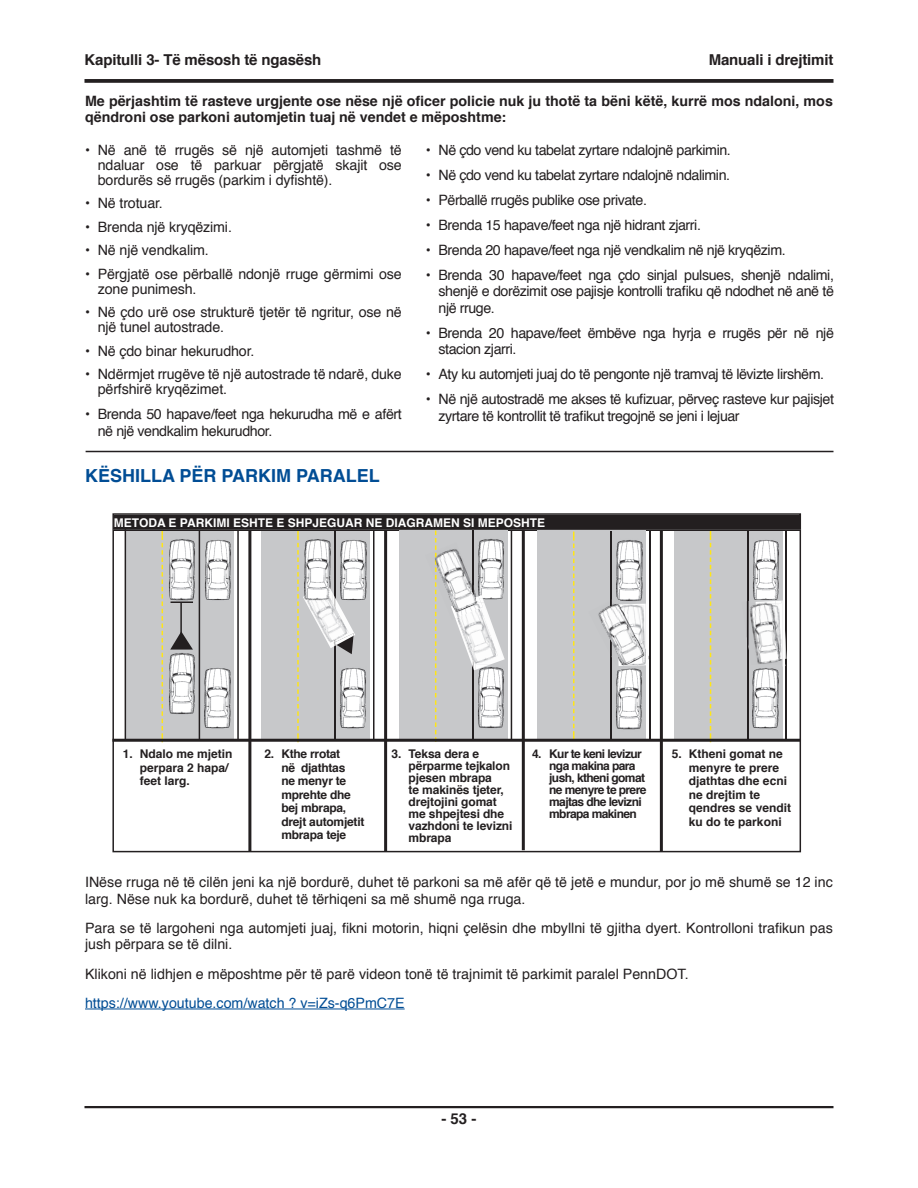
<style>
.page{position:relative;width:918px;height:1188px;background:#fff}
.page>*{position:absolute;margin:0;border:0;box-sizing:border-box;transform-origin:0 0}
.de_muc_blue{font:700 18px "Helvetica";color:#014d95}
.t1{font:700 15px "Helvetica";letter-spacing:-.01em;color:#231f20}
.t2{font:700 15px "Helvetica";color:#231f20}
.body_9_5{font:14.25px/15px "Helvetica";letter-spacing:-.01em;color:#231f20}
.body_9_5-2{font:14.25px/16.5px "Helvetica";letter-spacing:-.03em;color:#231f20}
.body_9_5-3{font:700 14.25px/16.5px "Helvetica";color:#231f20}
.body_9_5-4{font:14.25px "Helvetica";color:#014d95}
.t3{font:700 12px/13.5px "Helvetica";letter-spacing:-.01em;color:#231f20}
.t4{font:700 12px/12px "Helvetica";letter-spacing:-.05em;color:#231f20}
.body_9_5-5{font:700 12px "Helvetica";color:#fff}
</style>
<div class="page">
<hr style="left:84px;top:1106px;width:749px;height:2px;background:#231f20">
<svg style="left:84px;top:79px;width:749px;height:4px;background:#302c2d"></svg>
<hr style="left:85px;top:1009px;width:320px;height:1px;background:#014d95">
<div style="left:112px;top:529px;width:689px;height:323px;border:2px solid #231f20"></div>
<div style="left:125px;top:531px;width:109px;height:209px;background:#c7c8ca"></div>
<hr style="left:248px;top:530px;width:3px;height:321px;background:#231f20">
<hr style="left:199px;top:531px;width:1px;height:209px;background:#231f20">
<hr style="left:237px;top:531px;width:2px;height:209px;background:#231f20">
<img style="left:205px;top:542px;width:26px;height:58px">
<img style="left:206px;top:540px;width:23px;height:59px">
<div style="left:114px;top:515px;width:685px;height:13px;background:#231f20"></div>
<div style="left:112px;top:513px;width:689px;height:17px;border:2px solid #231f20"></div>
<img style="left:204px;top:670px;width:27px;height:59px">
<img style="left:206px;top:668px;width:23px;height:59px">
<svg style="left:162px;top:531px;width:1px;height:208px"></svg>
<img style="left:169px;top:539px;width:26px;height:64px">
<img style="left:170px;top:540px;width:23px;height:59px">
<hr style="left:125px;top:529px;width:1px;height:211px;background:#231f20">
<img style="left:169px;top:655px;width:26px;height:59px">
<hr style="left:180px;top:603px;width:2px;height:36px;background:#231f20">
<hr style="left:171px;top:601px;width:22px;height:2px;background:#231f20">
<div style="left:261px;top:531px;width:109px;height:209px;background:#c7c8ca"></div>
<hr style="left:384px;top:530px;width:3px;height:321px;background:#231f20">
<hr style="left:334px;top:531px;width:2px;height:209px;background:#231f20">
<hr style="left:373px;top:531px;width:1px;height:209px;background:#231f20">
<img style="left:365px;top:542px;width:2px;height:57px">
<img style="left:340px;top:670px;width:26px;height:59px">
<img style="left:342px;top:668px;width:23px;height:59px">
<svg style="left:297px;top:531px;width:2px;height:208px"></svg>
<div style="left:399px;top:530px;width:109px;height:210px;background:#c7c8ca"></div>
<hr style="left:522px;top:530px;width:3px;height:320px;background:#231f20">
<hr style="left:472px;top:530px;width:2px;height:210px;background:#231f20">
<hr style="left:511px;top:530px;width:1px;height:210px;background:#231f20">
<img style="left:503px;top:542px;width:1px;height:52px">
<img style="left:503px;top:670px;width:1px;height:53px">
<div style="left:537px;top:530px;width:109px;height:209px;background:#c7c8ca"></div>
<hr style="left:660px;top:531px;width:3px;height:320px;background:#231f20">
<hr style="left:610px;top:531px;width:2px;height:210px;background:#231f20">
<hr style="left:649px;top:531px;width:1px;height:210px;background:#231f20">
<img style="left:621px;top:540px;width:17px;height:1px">
<img style="left:617px;top:727px;width:24px;height:3px">
<svg style="left:573px;top:532px;width:1px;height:207px"></svg>
<div style="left:674px;top:531px;width:108px;height:209px;background:#c7c8ca"></div>
<hr style="left:747px;top:531px;width:1px;height:209px;background:#231f20">
<hr style="left:785px;top:531px;width:2px;height:209px;background:#231f20">
<img style="left:753px;top:727px;width:24px;height:2px">
<svg style="left:710px;top:531px;width:1px;height:208px"></svg>
<hr style="left:112px;top:739px;width:689px;height:3px;background:#231f20">
<svg style="left:170px;top:631px;width:23px;height:81px"></svg>
<svg style="left:306px;top:540px;width:59px;height:114px"></svg>
<img style="left:304px;top:539px;width:29px;height:47px">
<img style="left:303px;top:586px;width:30px;height:17px">
<img style="left:307px;top:596px;width:26px;height:7px">
<img style="left:306px;top:540px;width:23px;height:59px">
<img style="left:434px;top:546px;width:1px;height:70px">
<svg style="left:435px;top:531px;width:68px;height:211px"></svg>
<img style="left:455px;top:601px;width:25px;height:16px">
<img style="left:436px;top:552px;width:41px;height:59px">
<svg style="left:609px;top:541px;width:40px;height:186px"></svg>
<img style="left:644px;top:606px;width:1px;height:58px">
<img style="left:599px;top:606px;width:45px;height:59px">
<img style="left:746px;top:601px;width:3px;height:66px">
<img style="left:747px;top:601px;width:1px;height:46px">
<svg style="left:752px;top:540px;width:34px;height:187px"></svg>
<img style="left:781px;top:634px;width:1px;height:25px">
<img style="left:778px;top:605px;width:3px;height:54px">
<img style="left:750px;top:604px;width:28px;height:60px">
<hr style="left:86px;top:451px;width:747px;height:1px;background:#231f20">
<p class="t1" style="left:84px;top:48px;width:238px">Kapitulli 3- Të mësosh të ngasësh</p>
<p class="t1" style="left:709px;top:48px;width:126px">Manuali i drejtimit</p>
<p class="body_9_5-3" style="left:85px;top:93px;width:749px">Me përjashtim të rasteve urgjente ose nëse një oficer policie nuk ju thotë ta bëni këtë, kurrë mos ndaloni, mos qëndroni ose parkoni automjetin tuaj në vendet e mëposhtme:</p>
<p class="body_9_5" style="left:98px;top:143px;width:305px;text-align:justify;text-indent:-13px">• Në anë të rrugës së një automjeti tashmë të ndaluar ose të parkuar përgjatë skajit ose bordurës së rrugës (parkim i dyfishtë).</p>
<p class="body_9_5" style="left:85px;top:196px;width:79px">• Në trotuar.</p>
<p class="body_9_5" style="left:85px;top:220px;width:148px">• Brenda një kryqëzimi.</p>
<p class="body_9_5" style="left:85px;top:243px;width:125px">• Në një vendkalim.</p>
<p class="body_9_5" style="left:98px;top:267px;width:305px;text-indent:-13px">• Përgjatë ose përballë ndonjë rruge gërmimi ose zone punimesh.</p>
<p class="body_9_5" style="left:98px;top:305px;width:306px;text-indent:-13px">• Në çdo urë ose strukturë tjetër të ngritur, ose në një tunel autostrade.</p>
<p class="body_9_5" style="left:85px;top:344px;width:171px">• Në çdo binar hekurudhor.</p>
<p class="body_9_5" style="left:98px;top:367px;width:306px;text-indent:-13px">• Ndërmjet rrugëve të një autostrade të ndarë, duke përfshirë kryqëzimet.</p>
<p class="body_9_5-2" style="left:98px;top:406px;width:305px;text-indent:-13px">• Brenda 50 hapave/feet nga hekurudha më e afërt në një vendkalim hekurudhor.</p>
<p class="de_muc_blue" style="left:85px;top:461px;width:296px">KËSHILLA PËR PARKIM PARALEL</p>
<p class="body_9_5-2" style="left:426px;top:142px;width:307px">• Në çdo vend ku tabelat zyrtare ndalojnë parkimin.</p>
<p class="body_9_5-2" style="left:426px;top:167px;width:306px">• Në çdo vend ku tabelat zyrtare ndalojnë ndalimin.</p>
<p class="body_9_5-2" style="left:426px;top:192px;width:223px">• Përballë rrugës publike ose private.</p>
<p class="body_9_5-2" style="left:426px;top:217px;width:277px">• Brenda 15 hapave/feet nga një hidrant zjarri.</p>
<p class="body_9_5-2" style="left:426px;top:242px;width:361px">• Brenda 20 hapave/feet nga një vendkalim në një kryqëzim.</p>
<p class="body_9_5" style="left:439px;top:267px;width:397px;line-height:16.5px;text-align:justify;text-indent:-13px">• Brenda 30 hapave/feet nga çdo sinjal pulsues, shenjë ndalimi, shenjë e dorëzimit ose pajisje kontrolli trafiku që ndodhet në anë të një rruge.</p>
<p class="body_9_5-2" style="left:439px;top:325px;width:397px;text-indent:-13px">• Brenda 20 hapave/feet ëmbëve nga hyrja e rrugës për në një stacion zjarri.</p>
<p class="body_9_5-2" style="left:426px;top:366px;width:400px">• Aty ku automjeti juaj do të pengonte një tramvaj të lëvizte lirshëm.</p>
<p class="body_9_5-2" style="left:439px;top:391px;width:397px;text-indent:-13px">• Në një autostradë me akses të kufizuar, përveç rasteve kur pajisjet zyrtare të kontrollit të trafikut tregojnë se jeni i lejuar</p>
<p class="body_9_5-5" style="left:114px;top:513px;width:433px">METODA E PARKIMI ESHTE E SHPJEGUAR NE DIAGRAMEN SI MEPOSHTE</p>
<p class="t3" style="left:140px;top:747px;width:94px;text-indent:-17px">1. Ndalo me mjetin perpara 2 hapa/ feet larg.</p>
<p class="t3" style="left:281px;top:747px;width:85px;text-indent:-17px">2. Kthe rrotat<br>në djathtas<br>ne menyr te mprehte dhe bej mbrapa, drejt automjetit mbrapa teje</p>
<p class="t3" style="left:409px;top:748px;width:105px;line-height:12px;text-indent:-17px">3. Teksa dera e përparme tejkalon pjesen mbrapa<br>te makinës tjeter, drejtojini gomat me shpejtesi dhe vazhdoni te levizni mbrapa</p>
<p class="t4" style="left:549px;top:748px;width:99px;text-indent:-17px">4. Kur te keni levizur nga makina para jush, ktheni gomat ne menyre te prere majtas dhe levizni mbrapa makinen</p>
<p class="t3" style="left:689px;top:747px;width:104px;text-indent:-17px">5. Ktheni gomat ne menyre te prere djathtas dhe ecni ne drejtim te qendres se vendit ku do te parkoni</p>
<p class="body_9_5" style="left:85px;top:874px;width:749px;line-height:16.5px">INëse rruga në të cilën jeni ka një bordurë, duhet të parkoni sa më afër që të jetë e mundur, por jo më shumë se 12 inc larg. Nëse nuk ka bordurë, duhet të tërhiqeni sa më shumë nga rruga.</p>
<p class="body_9_5" style="left:85px;top:920px;width:749px;line-height:16.5px">Para se të largoheni nga automjeti juaj, fikni motorin, hiqni çelësin dhe mbyllni të gjitha dyert. Kontrolloni trafikun pas jush përpara se të dilni.</p>
<p class="body_9_5" style="left:85px;top:966px;width:605px">Klikoni në lidhjen e mëposhtme për të parë videon tonë të trajnimit të parkimit paralel PennDOT.</p>
<p class="body_9_5-4" style="left:85px;top:992px;width:321px">https://www.youtube.com/watch ? v=iZs-q6PmC7E</p>
<p class="t2" style="left:441px;top:1106px;width:37px">- 53 -</p>
</div>
